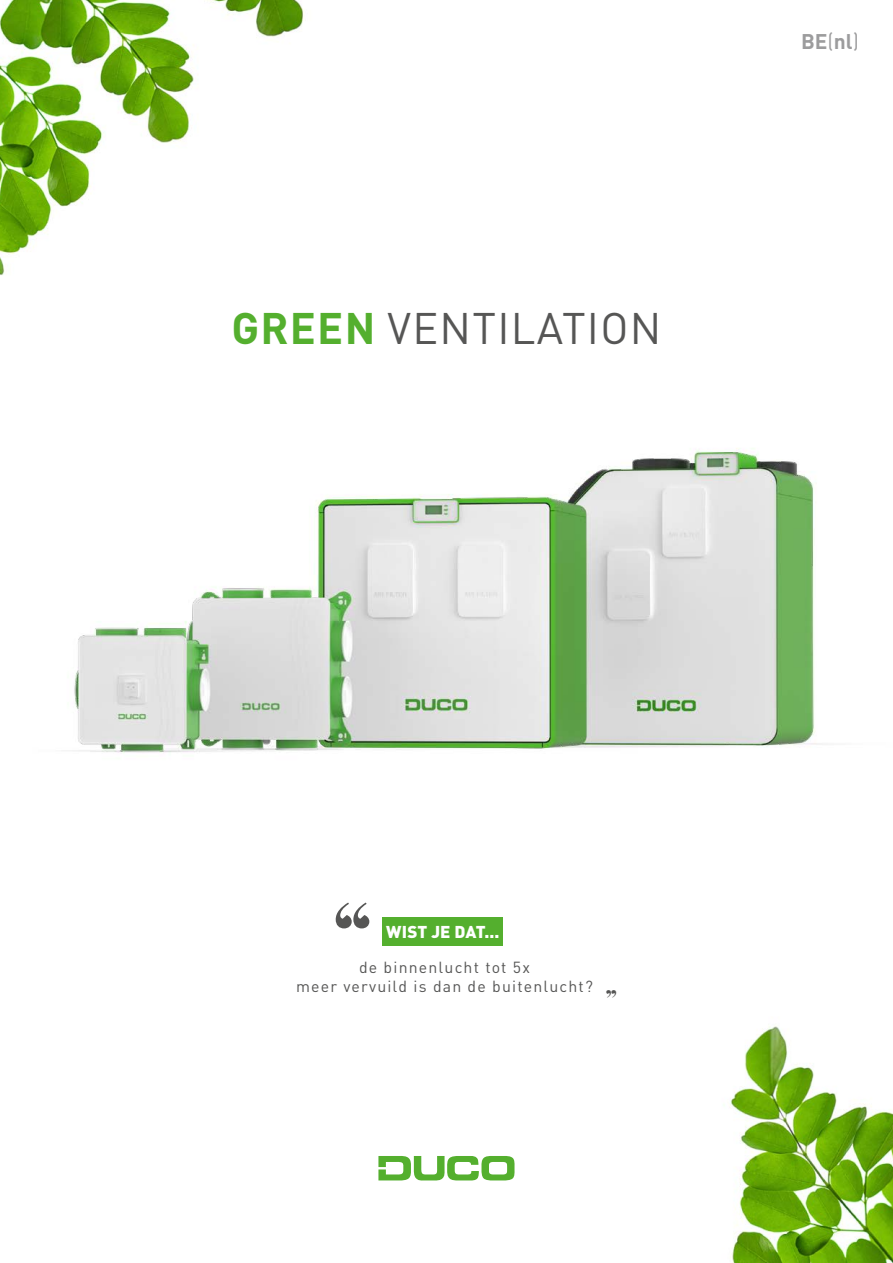
<style>
.page{position:relative;width:893px;height:1263px;background:#fff}
.page>*{position:absolute;margin:0;border:0;box-sizing:border-box;transform-origin:0 0}
.t1{font:93.9px "Abril Fatface";color:#565655}
.t2{font:43.65px "DINOT";letter-spacing:.03em;color:#565655}
.t3{font:27.3px "Abril Fatface";color:#565655}
.t4{font:700 21px "DINOT";color:#9c9c9d}
.t5{font:900 16.95px "DINOT";letter-spacing:.01em;color:#fff}
.t6{font:15.9px/19px "DINOT";letter-spacing:.075em;color:#565655;text-align:center}
.s1{font-weight:700;color:#54af2e}
.s2{font-weight:400}
</style>
<div class="page">
<div style="left:382px;top:917px;width:121px;height:29px;background:#54af2e"></div>
<img style="left:72px;top:448px;width:751px;height:305px">
<img style="left:730px;top:1026px;width:163px;height:237px">
<img style="left:0;top:0;width:304px;height:275px">
<svg style="left:378px;top:1156px;width:137px;height:25px"></svg>
<h2 class="t2" style="left:232px;top:299px;width:431px"><span class="s1">GREEN</span> VENTILATION</h2>
<h3 class="t4" style="left:801px;top:27px;width:59px">BE<span class="s2">(</span>nl<span class="s2">)</span></h3>
<h1 class="t1" style="left:331px;top:874px;width:44px">“</h1>
<p class="t6" style="left:296px;top:957px;width:298px">de binnenlucht tot 5x<br>meer vervuild is dan de buitenlucht?</p>
<p class="t5" style="left:386px;top:920px;width:115px">WIST JE DAT...</p>
<h3 class="t3" style="left:618px;top:1006px;width:14px;rotate:-180deg">“</h3>
</div>
